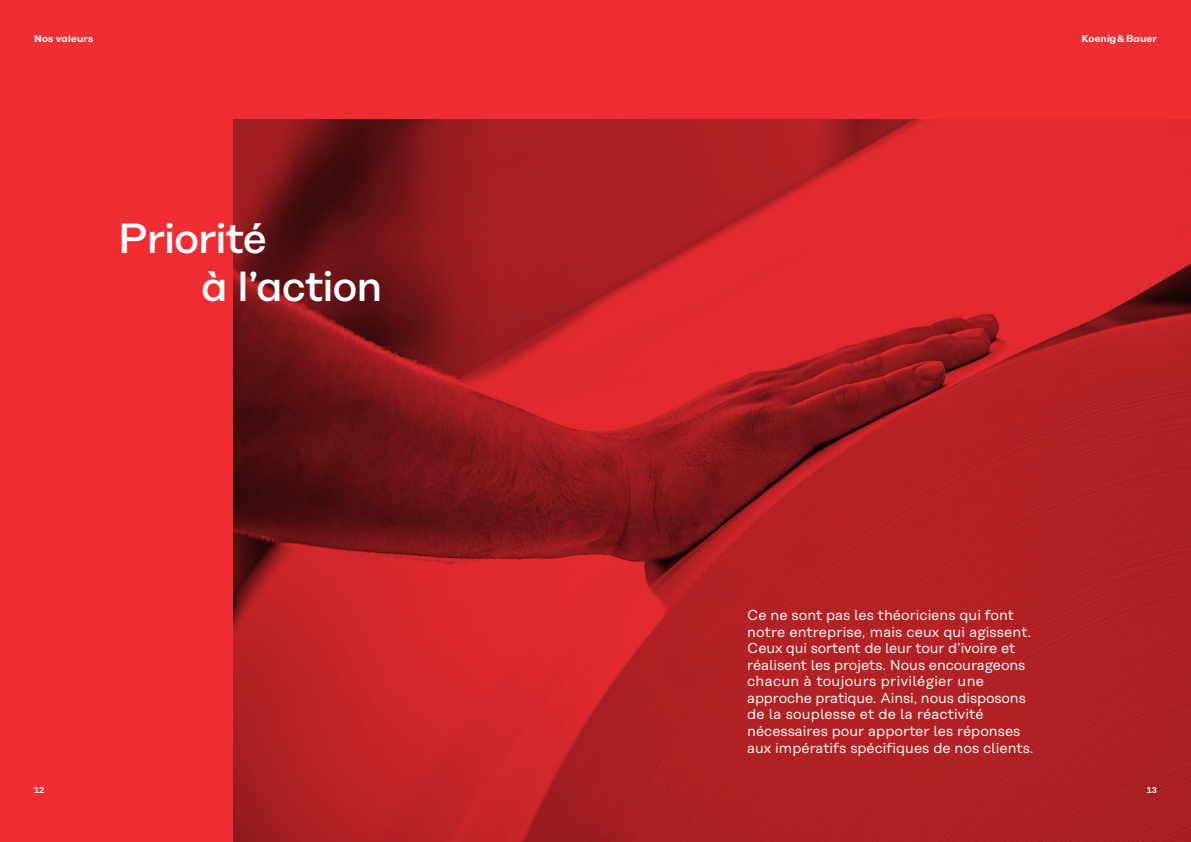
<style>
.page{position:relative;width:1191px;height:842px;background:#f02d32}
.page>*{position:absolute;margin:0;border:0;box-sizing:border-box;transform-origin:0 0}
.t1{font:500 42px/48.3px "Koenig&Bauer Type Headline";letter-spacing:-.025em;color:#fff}
.t2{font:14.4px/16.6px "Koenig&Bauer Type Text";color:#fff}
.t3{font:600 10px "Koenig&Bauer Type Headline";letter-spacing:.015em;color:#fff}
.t4{font:600 8.5px "Koenig&Bauer Type Headline";color:#fff}
</style>
<div class="page">
<img style="left:233px;top:119px;width:958px;height:723px">
<p class="t3" style="left:34px;top:33px;width:61px">Nos valeurs</p>
<h1 class="t1" style="left:201px;top:214px;width:183px;text-indent:-83px">Priorité<br>à l’action</h1>
<p class="t3" style="left:1081px;top:33px;width:77px">Koenig &amp; Bauer</p>
<p class="t2" style="left:747px;top:607px;width:288px">Ce ne sont pas les théoriciens qui font notre entreprise, mais ceux qui agissent.<br>Ceux qui sortent de leur tour d’ivoire et réalisent les projets. Nous encourageons chacun à toujours privilégier une approche pratique. Ainsi, nous disposons de la souplesse et de la réactivité nécessaires pour apporter les réponses aux impératifs spécifiques de nos clients.</p>
<p class="t4" style="left:34px;top:785px;width:12px">12</p>
<p class="t4" style="left:1146px;top:785px;width:12px">13</p>
</div>
